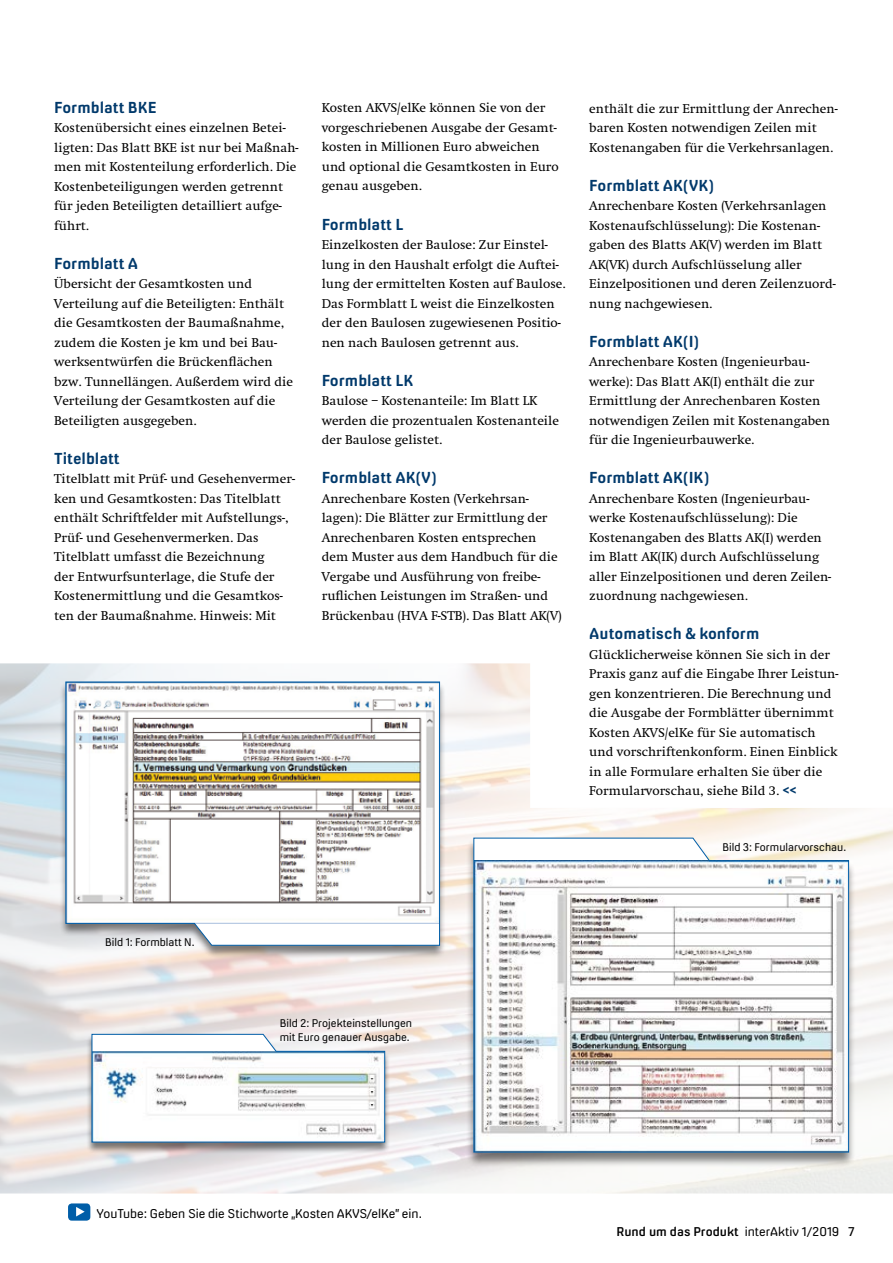
<style>
.page{position:relative;width:893px;height:1263px;background:#fff}
.page>*{position:absolute;margin:0;border:0;box-sizing:border-box;transform-origin:0 0}
.t1{font:700 15px "Milibus Rg";color:#00396b}
.t2{font:500 13.5px/19.5px "Swift";color:#000}
.t3{font:12px "Milibus Lt";color:#000}
.t4{font:12px "Milibus Sb";color:#000}
.t5{font:10.5px/13.5px "Milibus Lt";color:#000}
.s1{font-family:"Milibus Rg";font-weight:700;color:#00396b}
.s2{font-family:"Milibus Lt"}
.s3{font-family:"Milibus Rg"}
</style>
<div class="page">
<div style="left:59px;top:682px;width:387px;height:277px;background:#000;opacity:.5"></div>
<svg style="left:65px;top:681px;width:375px;height:265px"></svg>
<div style="left:86px;top:1035px;width:304px;height:119px;background:#000;opacity:.5"></div>
<svg style="left:92px;top:1034px;width:293px;height:108px"></svg>
<div style="left:466px;top:838px;width:390px;height:330px;background:#000;opacity:.5"></div>
<svg style="left:473px;top:838px;width:376px;height:314px"></svg>
<div style="left:68px;top:1203px;width:22px;height:17px;background:#005ea8;border-radius:4px"></div>
<svg style="left:76px;top:1207px;width:9px;height:9px"></svg>
<p class="t1" style="left:54px;top:98px;width:104px">Formblatt BKE</p>
<p class="t2" style="left:54px;top:118px;width:246px">Kostenübersicht eines einzelnen Betei&shy;ligten: Das Blatt BKE ist nur bei Maßnah&shy;men mit Kostenteilung erforderlich. Die Kostenbeteiligungen werden getrennt für jeden Beteiligten detailliert aufge&shy;führt.</p>
<p class="t1" style="left:54px;top:254px;width:85px">Formblatt A</p>
<p class="t2" style="left:54px;top:274px;width:240px">Übersicht der Gesamtkosten und Verteilung auf die Beteiligten: Enthält die Gesamtkosten der Baumaßnahme, zudem die Kosten je km und bei Bau&shy;werksentwürfen die Brückenflächen bzw. Tunnellängen. Außerdem wird die Verteilung der Gesamtkosten auf die Beteiligten ausgegeben.</p>
<p class="t1" style="left:54px;top:449px;width:67px">Titelblatt</p>
<p class="t2" style="left:54px;top:469px;width:242px">Titelblatt mit Prüf- und Gesehenvermer&shy;ken und Gesamtkosten: Das Titelblatt enthält Schriftfelder mit Aufstellungs-, Prüf- und Gesehenvermerken. Das Titelblatt umfasst die Bezeichnung<br>der Entwurfsunterlage, die Stufe der Kostenermittlung und die Gesamtkos&shy;ten der Baumaßnahme. Hinweis: Mit</p>
<p class="t2" style="left:322px;top:99px;width:239px">Kosten AKVS/elKe können Sie von der vorgeschriebenen Ausgabe der Gesamt&shy;kosten in Millionen Euro abweichen und optional die Gesamtkosten in Euro genau ausgeben.</p>
<p class="t1" style="left:322px;top:215px;width:83px">Formblatt L</p>
<p class="t2" style="left:322px;top:235px;width:245px">Einzelkosten der Baulose: Zur Einstel&shy;lung in den Haushalt erfolgt die Auftei&shy;lung der ermittelten Kosten auf Baulose.<br>Das Formblatt L weist die Einzelkosten der den Baulosen zugewiesenen Positio&shy;nen nach Baulosen getrennt aus.</p>
<p class="t1" style="left:322px;top:371px;width:93px">Formblatt LK</p>
<p class="t2" style="left:322px;top:391px;width:239px">Baulose – Kostenanteile: Im Blatt LK werden die prozentualen Kostenanteile der Baulose gelistet.</p>
<p class="t1" style="left:322px;top:468px;width:116px">Formblatt AK(V)</p>
<p class="t2" style="left:322px;top:489px;width:241px">Anrechenbare Kosten (Verkehrsan&shy;lagen): Die Blätter zur Ermittlung der Anrechenbaren Kosten entsprechen dem Muster aus dem Handbuch für die Vergabe und Ausführung von freibe&shy;ruflichen Leistungen im Straßen- und Brückenbau (HVA F-STB). Das Blatt AK(V)</p>
<p class="t2" style="left:589px;top:99px;width:250px">enthält die zur Ermittlung der Anrechen&shy;baren Kosten notwendigen Zeilen mit<br>Kostenangaben für die Verkehrsanlagen.</p>
<p class="t1" style="left:589px;top:176px;width:126px">Formblatt AK(VK)</p>
<p class="t2" style="left:589px;top:196px;width:248px">Anrechenbare Kosten (Verkehrsanlagen Kostenaufschlüsselung): Die Kostenan&shy;gaben des Blatts AK(V) werden im Blatt AK(VK) durch Aufschlüsselung aller Einzelpositionen und deren Zeilenzuord&shy;nung nachgewiesen.</p>
<p class="t1" style="left:589px;top:332px;width:111px">Formblatt AK(I)</p>
<p class="t2" style="left:589px;top:352px;width:242px">Anrechenbare Kosten (Ingenieurbau&shy;werke): Das Blatt AK(I) enthält die zur Ermittlung der Anrechenbaren Kosten notwendigen Zeilen mit Kostenangaben für die Ingenieurbauwerke.</p>
<p class="t1" style="left:589px;top:468px;width:121px">Formblatt AK(IK)</p>
<p class="t2" style="left:589px;top:489px;width:243px">Anrechenbare Kosten (Ingenieurbau&shy;werke Kostenaufschlüsselung): Die Kostenangaben des Blatts AK(I) werden im Blatt AK(IK) durch Aufschlüsselung aller Einzelpositionen und deren Zeilen&shy;zuordnung nachgewiesen.</p>
<p class="t1" style="left:589px;top:624px;width:172px">Automatisch &amp; konform</p>
<p class="t2" style="left:589px;top:645px;width:251px">Glücklicherweise können Sie sich in der Praxis ganz auf die Eingabe Ihrer Leistun&shy;gen konzentrieren. Die Berechnung und die Ausgabe der Formblätter übernimmt Kosten AKVS/elKe für Sie automatisch und vorschriftenkonform. Einen Einblick in alle Formulare erhalten Sie über die Formularvorschau, siehe Bild 3. <span class="s1">&lt;&lt;</span></p>
<p class="t5" style="left:722px;top:841px;width:125px">Bild 3: Formularvorschau.</p>
<p class="t5" style="left:105px;top:935px;width:91px">Bild 1: Formblatt N.</p>
<p class="t5" style="left:280px;top:1016px;width:134px">Bild 2: Projekteinstellungen mit Euro genauer Ausgabe.</p>
<p class="t3" style="left:97px;top:1206px;width:327px">YouTube: Geben Sie die Stichworte „Kosten AKVS/elKe” ein.</p>
<p class="t4" style="left:616px;top:1224px;width:240px">Rund um das Produkt <span class="s2">interAktiv 1/2019</span> <span class="s3">7</span></p>
</div>
